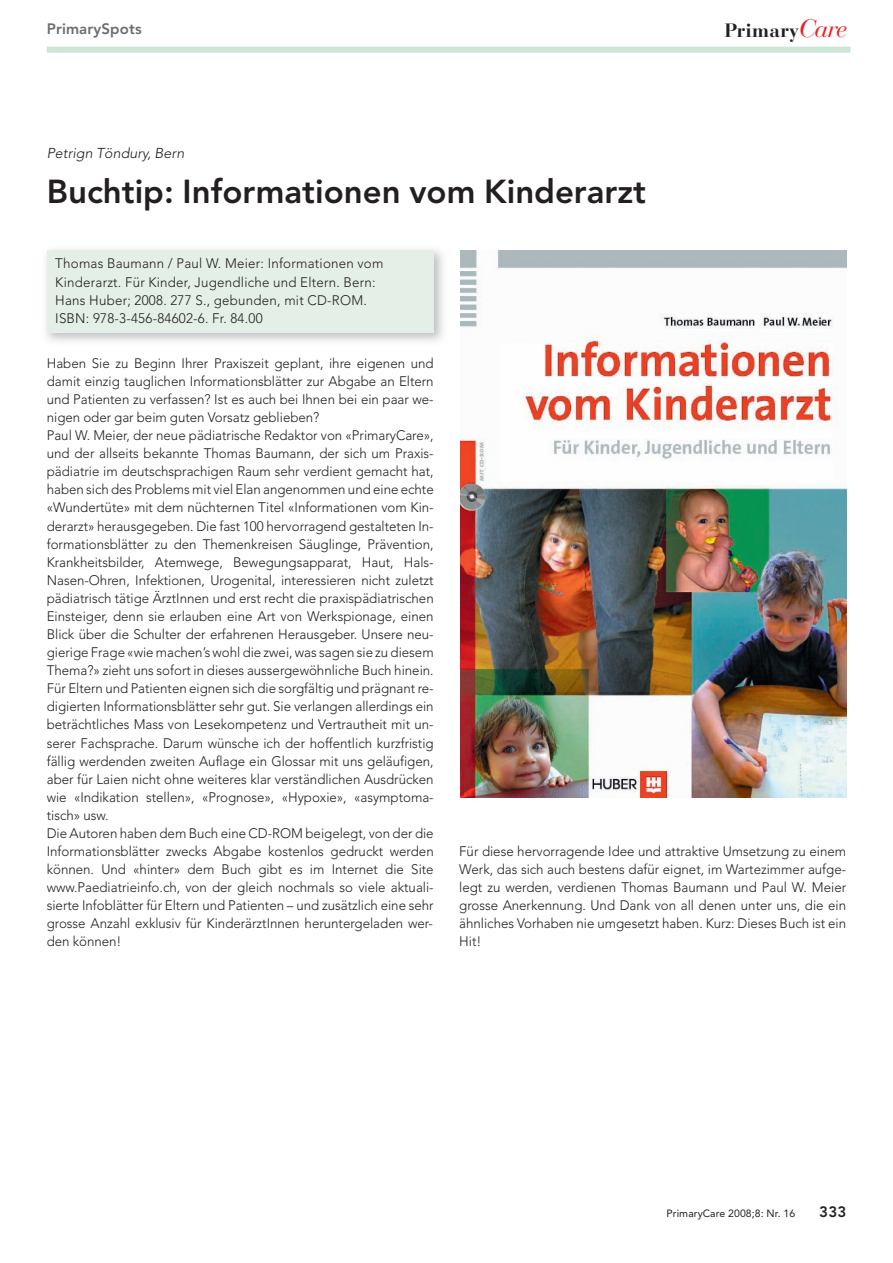
<style>
.page{position:relative;width:893px;height:1263px;background:#fff}
.page>*{position:absolute;margin:0;border:0;box-sizing:border-box;transform-origin:0 0}
.t1{font:800 33px "Avenir";color:#231f20}
.t2{font:700 19.2px "Bauer Bodoni";letter-spacing:.01em;color:#231f20}
.t3{font:800 15px "Avenir";letter-spacing:.01em;color:#6c6d70}
.t4{font:800 15px "Avenir";color:#231f20}
.t5{font:300 14.25px "Avenir";color:#231f20}
.t6{font:300 13.65px/18.1px "Avenir";color:#231f20}
.t7{font:300 13.65px/18.1px "Avenir";letter-spacing:.02em;color:#231f20}
.t8{font:10.5px "Avenir";letter-spacing:.01em;color:#231f20}
.s1{font-weight:400;font-style:italic;font-size:25.2px;color:#ee1d23}
</style>
<div class="page">
<div style="left:47px;top:47px;width:803px;height:6px;background:#cbe6d3"></div>
<div style="left:47px;top:250px;width:387px;height:82px;background:#e4efe8"></div>
<img style="left:460px;top:251px;width:386px;height:547px">
<p class="t3" style="left:47px;top:23px;width:96px">PrimarySpots</p>
<h2 class="t2" style="left:725px;top:19px;width:124px">Primary<span class="s1">Care</span></h2>
<p class="t5" style="left:47px;top:147px;width:141px">Petrign Töndury, Bern</p>
<h1 class="t1" style="left:47px;top:178px;width:601px">Buchtip: Informationen vom Kinderarzt</h1>
<p class="t7" style="left:55px;top:256px;width:330px">Thomas Baumann / Paul W. Meier: Informationen vom Kinderarzt. Für Kinder, Jugendliche und Eltern. Bern:<br>Hans Huber; 2008. 277 S., gebunden, mit CD-ROM.<br>ISBN: 978-3-456-84602-6. Fr. 84.00</p>
<p class="t6" style="left:47px;top:355px;width:388px">Haben Sie zu Beginn Ihrer Praxiszeit geplant, ihre eigenen und damit einzig tauglichen Informationsblätter zur Abgabe an Eltern und Patienten zu verfassen? Ist es auch bei Ihnen bei ein paar we&shy;nigen oder gar beim guten Vorsatz geblieben?<br>Paul W. Meier, der neue pädiatrische Redaktor von «PrimaryCare», und der allseits bekannte Thomas Baumann, der sich um Praxis&shy;pädiatrie im deutschsprachigen Raum sehr verdient gemacht hat, haben sich des Problems mit viel Elan angenommen und eine echte «Wundertüte» mit dem nüchternen Titel «Informationen vom Kin&shy;derarzt» herausgegeben. Die fast 100 hervorragend gestalteten In&shy;formationsblätter zu den Themenkreisen Säuglinge, Prävention, Krankheitsbilder, Atemwege, Bewegungsapparat, Haut, Hals-Nasen-Ohren, Infektionen, Urogenital, interessieren nicht zuletzt pädiatrisch tätige ÄrztInnen und erst recht die praxispädiatrischen Einsteiger, denn sie erlauben eine Art von Werkspionage, einen Blick über die Schulter der erfahrenen Herausgeber. Unsere neu&shy;gierige Frage «wie machen’s wohl die zwei, was sagen sie zu diesem Thema?» zieht uns sofort in dieses aussergewöhnliche Buch hinein.<br>Für Eltern und Patienten eignen sich die sorgfältig und prägnant re&shy;digierten Informationsblätter sehr gut. Sie verlangen allerdings ein beträchtliches Mass von Lesekompetenz und Vertrautheit mit un&shy;serer Fachsprache. Darum wünsche ich der hoffentlich kurzfristig fällig werdenden zweiten Auflage ein Glossar mit uns geläufigen, aber für Laien nicht ohne weiteres klar verständlichen Ausdrücken wie «Indikation stellen», «Prognose», «Hypoxie», «asymptoma&shy;tisch» usw.<br>Die Autoren haben dem Buch eine CD-ROM beigelegt, von der die Informationsblätter zwecks Abgabe kostenlos gedruckt werden können. Und «hinter» dem Buch gibt es im Internet die Site www.Paediatrieinfo.ch, von der gleich nochmals so viele aktuali&shy;sierte Infoblätter für Eltern und Patienten – und zusätzlich eine sehr grosse Anzahl exklusiv für KinderärztInnen heruntergeladen wer&shy;den können!</p>
<p class="t6" style="left:459px;top:843px;width:388px;text-align:justify">Für diese hervorragende Idee und attraktive Umsetzung zu einem Werk, das sich auch bestens dafür eignet, im Wartezimmer aufge&shy;legt zu werden, verdienen Thomas Baumann und Paul W. Meier grosse Anerkennung. Und Dank von all denen unter uns, die ein ähnliches Vorhaben nie umgesetzt haben. Kurz: Dieses Buch ist ein Hit!</p>
<p class="t8" style="left:667px;top:1209px;width:130px">PrimaryCare 2008;8: Nr. 16</p>
<p class="t4" style="left:819px;top:1206px;width:28px">333</p>
</div>
